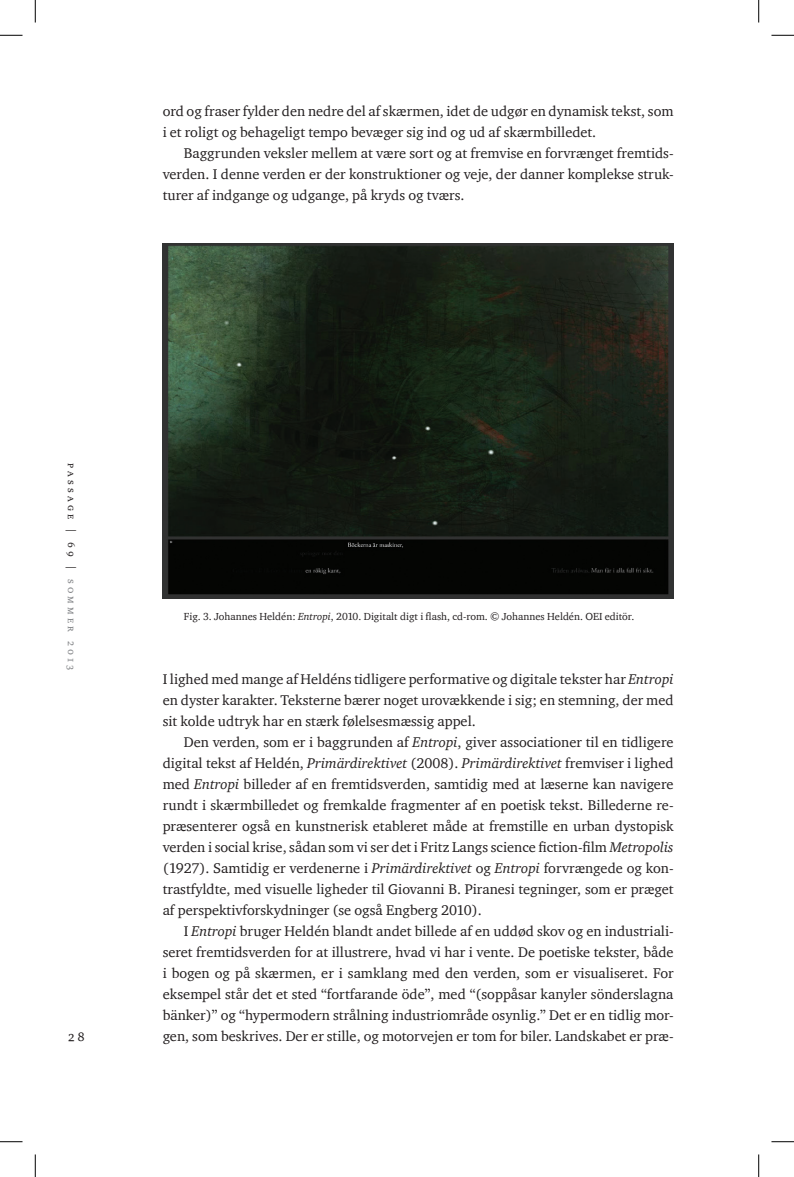
<style>
.page{position:relative;width:794px;height:1177px;background:#fff}
.page>*{position:absolute;margin:0;border:0;box-sizing:border-box;transform-origin:0 0}
.t1{font:14.4px/21px "Charter ITC";color:#231f20;text-align:justify}
.t2{font:13.5px "Charter OSITCTT";color:#231f20}
.t3{font:10.5px "Charter ITC";color:#231f20}
.t4{font:10.5px "Charter SCITCTT";letter-spacing:.3em;color:#231f20}
.s1{color:#808285}
.s2{font-style:italic}
</style>
<div class="page">
<img style="left:163px;top:243px;width:510px;height:355px">
<svg style="left:0;top:35px;width:22px;height:1px"></svg>
<svg style="left:771px;top:35px;width:22px;height:1px"></svg>
<svg style="left:0;top:1141px;width:22px;height:1px"></svg>
<svg style="left:771px;top:1141px;width:22px;height:1px"></svg>
<svg style="left:35px;top:0;width:1px;height:23px"></svg>
<svg style="left:35px;top:1154px;width:1px;height:22px"></svg>
<svg style="left:758px;top:0;width:1px;height:23px"></svg>
<svg style="left:758px;top:1154px;width:1px;height:22px"></svg>
<p class="t1" style="left:163px;top:100px;width:512px">ord og fraser fylder den nedre del af skærmen, idet de udgør en dynamisk tekst, som i et roligt og behageligt tempo bevæger sig ind og ud af skærmbilledet.</p>
<p class="t1" style="left:163px;top:142px;width:512px;text-indent:21px">Baggrunden veksler mellem at være sort og at fremvise en forvrænget fremtids&shy;verden. I denne verden er der konstruktioner og veje, der danner komplekse struk&shy;turer af indgange og udgange, på kryds og tværs.</p>
<p class="t4" style="left:78px;top:463px;width:208px;rotate:90deg">passage | 69 | <span class="s1">sommer 2013</span></p>
<p class="t2" style="left:68px;top:1027px;width:18px">28</p>
<p class="t3" style="left:184px;top:610px;width:451px">Fig. 3. Johannes Heldén: <span class="s2">Entropi</span>, 2010. Digitalt digt i flash, cd-rom. © Johannes Heldén. OEI editör.</p>
<p class="t1" style="left:163px;top:668px;width:512px">I lighed med mange af Heldéns tidligere performative og digitale tekster har <span class="s2">Entropi </span>en dyster karakter. Teksterne bærer noget urovækkende i sig; en stemning, der med sit kolde udtryk har en stærk følelsesmæssig appel.</p>
<p class="t1" style="left:163px;top:731px;width:512px;text-indent:21px">Den verden, som er i baggrunden af <span class="s2">Entropi</span>, giver associationer til en tidligere digital tekst af Heldén, <span class="s2">Primärdirektivet</span> (2008). <span class="s2">Primärdirektivet</span> fremviser i lighed med <span class="s2">Entropi</span> billeder af en fremtidsverden, samtidig med at læserne kan navigere rundt i skærmbilledet og fremkalde fragmenter af en poetisk tekst. Billederne re&shy;præsenterer også en kunstnerisk etableret måde at fremstille en urban dystopisk verden i social krise, sådan som vi ser det i Fritz Langs science fiction-film <span class="s2">Metropolis </span>(1927). Samtidig er verdenerne i <span class="s2">Primärdirektivet</span> og <span class="s2">Entropi</span> forvrængede og kon&shy;trastfyldte, med visuelle ligheder til Giovanni B. Piranesi tegninger, som er præget af perspektivforskydninger (se også Engberg 2010).</p>
<p class="t1" style="left:163px;top:920px;width:512px;text-indent:21px">I <span class="s2">Entropi</span> bruger Heldén blandt andet billede af en uddød skov og en industriali&shy;seret fremtidsverden for at illustrere, hvad vi har i vente. De poetiske tekster, både i bogen og på skærmen, er i samklang med den verden, som er visualiseret. For eksempel står det et sted “fortfarande öde”, med “(soppåsar kanyler sönderslagna bänker)” og “hypermodern strålning industriområde osynlig.” Det er en tidlig mor&shy;gen, som beskrives. Der er stille, og motorvejen er tom for biler. Landskabet er præ-</p>
</div>
